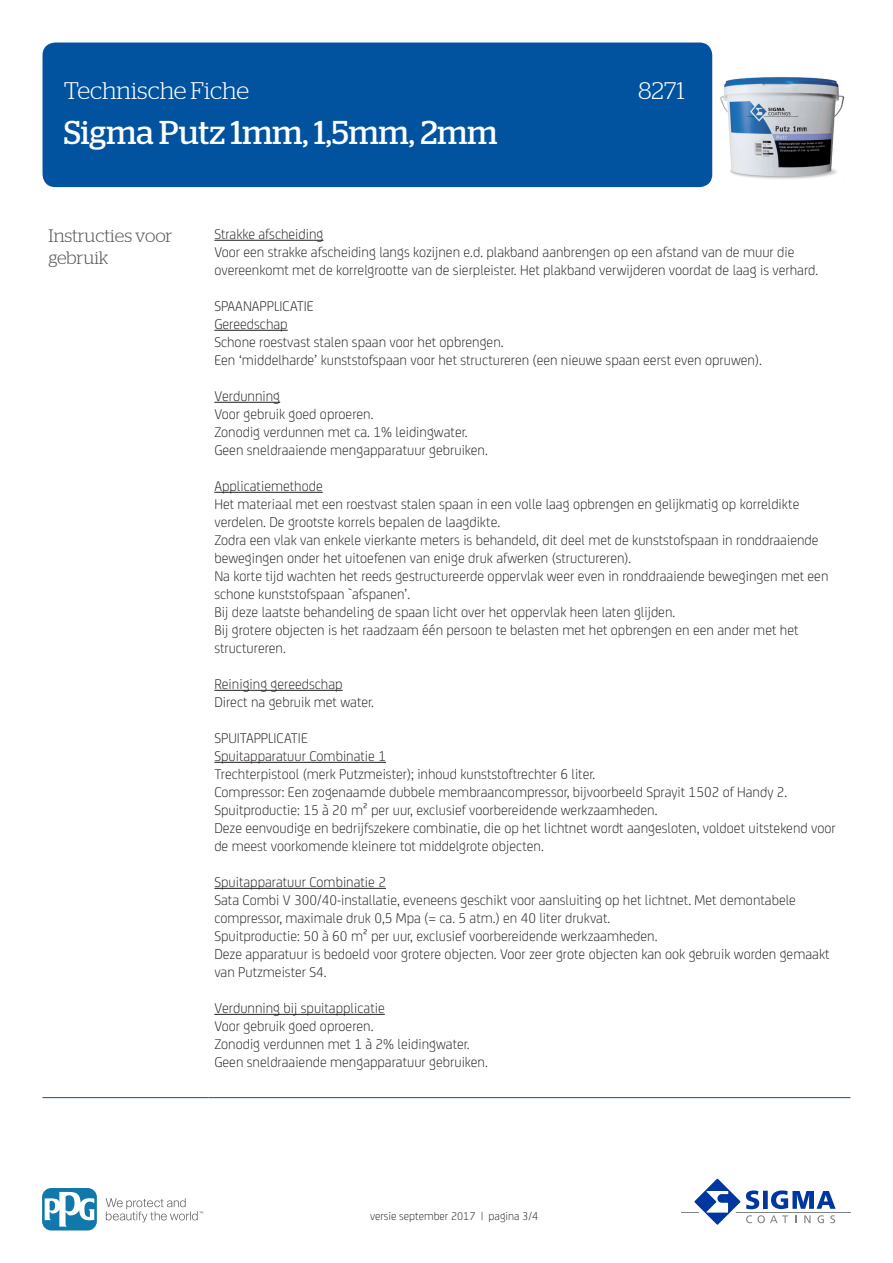
<style>
.page{position:relative;width:893px;height:1263px;background:#fff}
.page>*{position:absolute;margin:0;border:0;box-sizing:border-box;transform-origin:0 0}
.t1{font:33px "Stag";color:#fff}
.t2{font:300 24px "Stag";letter-spacing:-.005em;color:#fff}
.KOP{font:300 18px/21.6px "Stag";color:#57585a}
.BODY{font:300 15px/18px "FS Joey";color:#231f20}
.t3{font:300 12px "FS Joey";color:#231f20}
</style>
<div class="page">
<div style="left:43px;top:43px;width:669px;height:144px;background:#0153a0;border-radius:13px"></div>
<hr style="left:681px;top:1211px;width:169px;height:1px;background:#808285">
<svg style="left:689px;top:1178px;width:147px;height:47px"></svg>
<svg style="left:106px;top:1198px;width:97px;height:24px"></svg>
<svg style="left:43px;top:1188px;width:54px;height:42px"></svg>
<svg style="left:45px;top:1191px;width:49px;height:35px"></svg>
<hr style="left:43px;top:1097px;width:165px;height:1px;background:#0153a0">
<hr style="left:208px;top:1097px;width:642px;height:1px;background:#0153a0">
<hr style="left:214px;top:240px;width:109px;height:1px;background:#231f20">
<hr style="left:214px;top:330px;width:74px;height:1px;background:#231f20">
<hr style="left:214px;top:402px;width:66px;height:1px;background:#231f20">
<hr style="left:214px;top:492px;width:109px;height:1px;background:#231f20">
<hr style="left:214px;top:690px;width:129px;height:1px;background:#231f20">
<hr style="left:214px;top:762px;width:172px;height:1px;background:#231f20">
<hr style="left:214px;top:888px;width:172px;height:1px;background:#231f20">
<hr style="left:214px;top:1014px;width:171px;height:1px;background:#231f20">
<img style="left:720px;top:77px;width:124px;height:102px">
<h2 class="t2" style="left:64px;top:77px;width:187px">Technische Fiche</h2>
<h2 class="t2" style="left:638px;top:77px;width:48px">8271</h2>
<h1 class="t1" style="left:64px;top:114px;width:435px">Sigma Putz 1mm, 1,5mm, 2mm</h1>
<p class="KOP" style="left:49px;top:225px;width:125px">Instructies voor gebruik</p>
<p class="BODY" style="left:214px;top:224px;width:605px">Strakke afscheiding<br>Voor een strakke afscheiding langs kozijnen e.d. plakband aanbrengen op een afstand van de muur die overeenkomt met de korrelgrootte van de sierpleister. Het plakband verwijderen voordat de laag is verhard.</p>
<p class="BODY" style="left:214px;top:296px;width:549px">SPAANAPPLICATIE<br>Gereedschap<br>Schone roestvast stalen spaan voor het opbrengen.<br>Een ‘middelharde’ kunststofspaan voor het structureren (een nieuwe spaan eerst even opruwen).</p>
<p class="BODY" style="left:214px;top:386px;width:275px">Verdunning<br>Voor gebruik goed oproeren.<br>Zonodig verdunnen met ca. 1% leidingwater.<br>Geen sneldraaiende mengapparatuur gebruiken.</p>
<p class="BODY" style="left:214px;top:476px;width:616px">Applicatiemethode<br>Het materiaal met een roestvast stalen spaan in een volle laag opbrengen en gelijkmatig op korreldikte verdelen. De grootste korrels bepalen de laagdikte.<br>Zodra een vlak van enkele vierkante meters is behandeld, dit deel met de kunststofspaan in ronddraaiende bewegingen onder het uitoefenen van enige druk afwerken (structureren).<br>Na korte tijd wachten het reeds gestructureerde oppervlak weer even in ronddraaiende bewegingen met een schone kunststofspaan `afspanen’.<br>Bij deze laatste behandeling de spaan licht over het oppervlak heen laten glijden.<br>Bij grotere objecten is het raadzaam één persoon te belasten met het opbrengen en een ander met het structureren.</p>
<p class="BODY" style="left:214px;top:674px;width:161px">Reiniging gereedschap<br>Direct na gebruik met water.</p>
<p class="BODY" style="left:214px;top:728px;width:623px">SPUITAPPLICATIE<br>Spuitapparatuur Combinatie 1<br>Trechterpistool (merk Putzmeister); inhoud kunststoftrechter 6 liter.<br>Compressor: Een zogenaamde dubbele membraancompressor, bijvoorbeeld Sprayit 1502 of Handy 2.<br>Spuitproductie: 15 à 20 m² per uur, exclusief voorbereidende werkzaamheden.<br>Deze eenvoudige en bedrijfszekere combinatie, die op het lichtnet wordt aangesloten, voldoet uitstekend voor de meest voorkomende kleinere tot middelgrote objecten.</p>
<p class="BODY" style="left:214px;top:872px;width:617px">Spuitapparatuur Combinatie 2<br>Sata Combi V 300/40-installatie, eveneens geschikt voor aansluiting op het lichtnet. Met demontabele compressor, maximale druk 0,5 Mpa (= ca. 5 atm.) en 40 liter drukvat.<br>Spuitproductie: 50 à 60 m² per uur, exclusief voorbereidende werkzaamheden.<br>Deze apparatuur is bedoeld voor grotere objecten. Voor zeer grote objecten kan ook gebruik worden gemaakt van Putzmeister S4.</p>
<p class="BODY" style="left:214px;top:998px;width:275px">Verdunning bij spuitapplicatie<br>Voor gebruik goed oproeren.<br>Zonodig verdunnen met 1 à 2% leidingwater.<br>Geen sneldraaiende mengapparatuur gebruiken.</p>
<p class="t3" style="left:370px;top:1208px;width:170px">versie september 2017 | pagina 3/4</p>
</div>
